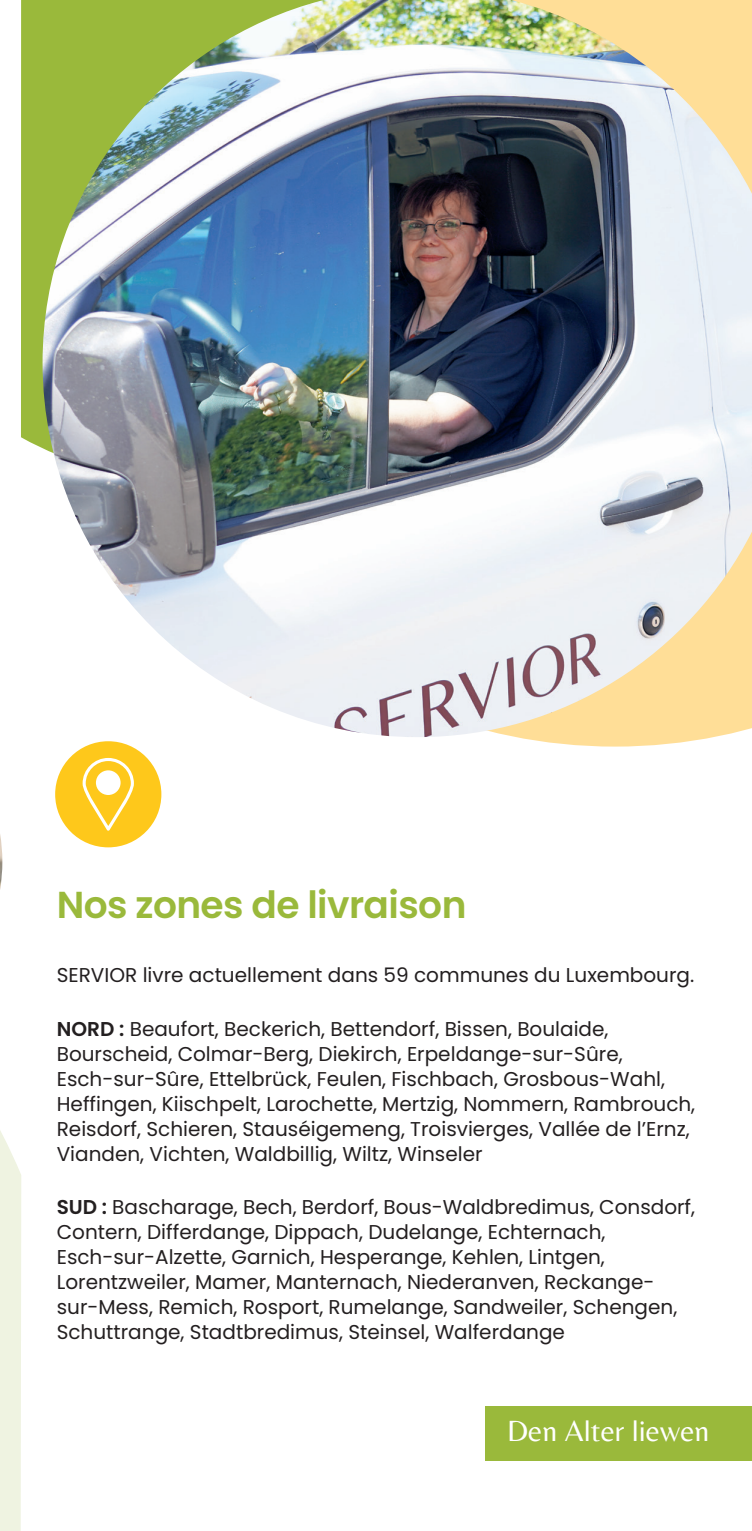
<style>
.page{position:relative;width:752px;height:1531px;background:#fff}
.page>*{position:absolute;margin:0;border:0;box-sizing:border-box;transform-origin:0 0}
.t1{font:600 37.5px "Poppins";letter-spacing:-.015em;color:#9ab93b}
.t2{font:30px "Belleza";color:#fff}
.t3{font:20px/25px "Poppins";color:#231f20}
.s1{font-weight:600}
</style>
<div class="page">
<div style="left:21px;top:0;width:22px;height:449px;background:#9ab93b"></div>
<svg style="left:0;top:853px;width:21px;height:678px"></svg>
<img style="left:0;top:834px;width:2px;height:56px">
<img style="left:43px;top:0;width:708px;height:737px">
<div style="left:485px;top:1406px;width:266px;height:54px;background:#9ab93b"></div>
<svg style="left:55px;top:741px;width:106px;height:106px;fill:#fec81b"></svg>
<svg style="left:83px;top:758px;width:51px;height:73px"></svg>
<div style="left:96px;top:770px;width:24px;height:25px;background:#fff;border-radius:50%"></div>
<h1 class="t1" style="left:57px;top:883px;width:411px">Nos zones de livraison</h1>
<p class="t3" style="left:57px;top:963px;width:638px">SERVIOR livre actuellement dans 59 communes du Luxembourg.</p>
<p class="t3" style="left:57px;top:1016px;width:639px"><span class="s1">NORD :</span> Beaufort, Beckerich, Bettendorf, Bissen, Boulaide, Bourscheid, Colmar-Berg, Diekirch, Erpeldange-sur-Sûre, Esch-sur-Sûre, Ettelbrück, Feulen, Fischbach, Grosbous-Wahl, Heffingen, Kiischpelt, Larochette, Mertzig, Nommern, Rambrouch, Reisdorf, Schieren, Stauséigemeng, Troisvierges, Vallée de l’Ernz, Vianden, Vichten, Waldbillig, Wiltz, Winseler</p>
<p class="t3" style="left:57px;top:1195px;width:639px"><span class="s1">SUD :</span> Bascharage, Bech, Berdorf, Bous-Waldbredimus, Consdorf, Contern, Differdange, Dippach, Dudelange, Echternach, Esch-sur-Alzette, Garnich, Hesperange, Kehlen, Lintgen, Lorentzweiler, Mamer, Manternach, Niederanven, Reckange&shy;sur-Mess, Remich, Rosport, Rumelange, Sandweiler, Schengen, Schuttrange, Stadtbredimus, Steinsel, Walferdange</p>
<h2 class="t2" style="left:506px;top:1405px;width:204px">Den Alter liewen</h2>
</div>
